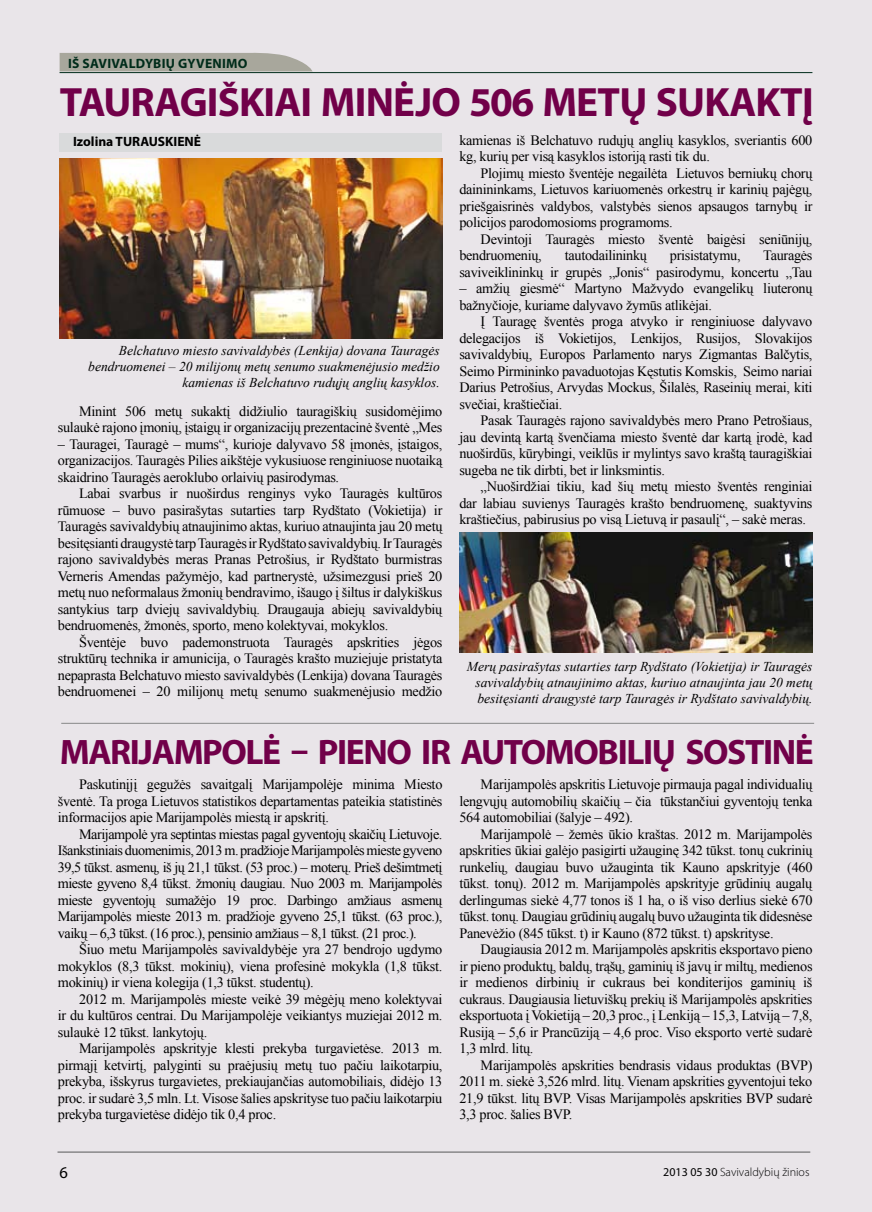
<style>
.page{position:relative;width:872px;height:1212px;background:#e9e5e9}
.page>*{position:absolute;margin:0;border:0;box-sizing:border-box;transform-origin:0 0}
.t1{font:700 41.1px "Myriad Pro";letter-spacing:-.02em;color:#710049}
.t2{font:700 35.55px "Myriad Pro";letter-spacing:-.04em;color:#710049}
.t3{font:14.25px/16.5px "Times New Roman";letter-spacing:-.02em;color:#000;text-align:justify}
.t4{font:italic 13.5px/16.2px "Times New Roman";color:#000;text-align:right}
.t5{font:700 13.5px "Myriad Pro";letter-spacing:.02em;color:#002c1a}
.t6{font:700 13.5px "Myriad Pro";color:#000}
.t7{font:300 12px "Myriad Pro";color:#000}
.s1{font-weight:400}
</style>
<div class="page">
<hr style="left:60px;top:72px;width:752px;height:1px;background:#002c1a">
<svg style="left:60px;top:52px;width:252px;height:19px;background:#aeada3"></svg>
<hr style="left:57px;top:1152px;width:753px;height:1px;background:#58585a">
<div style="left:60px;top:133px;width:382px;height:19px;background:#d9dadb"></div>
<img style="left:60px;top:158px;width:382px;height:180px">
<img style="left:459px;top:533px;width:353px;height:120px">
<hr style="left:61px;top:723px;width:753px;height:1px;background:#878889">
<p class="t5" style="left:68px;top:55px;width:181px">IŠ SAVIVALDYBIŲ GYVENIMO</p>
<h1 class="t1" style="left:60px;top:75px;width:117px">TAURAGIŠ</h1>
<h1 class="t1" style="left:239px;top:75px;width:576px">KIAI MIN ĖJO 506 METŲ SUKAKTĮ</h1>
<p class="t6" style="left:73px;top:133px;width:130px">IZOLINA TURAUSKIEN Ė</p>
<p class="t3" style="left:459px;top:131px;width:354px">kamienas iš Belchatuvo rudųjų anglių kasyklos, sveriantis 600 kg, kurių per visą kasyklos istoriją rasti tik du.</p>
<p class="t3" style="left:459px;top:164px;width:354px;text-indent:21px">Plojimų miesto šventėje negailėta Lietuvos berniukų chorų dainininkams, Lietuvos kariuomenės orkestrų ir karinių pajėgų, priešgaisrinės valdybos, valstybės sienos apsaugos tarnybų ir policijos parodomosioms programoms.</p>
<p class="t3" style="left:459px;top:230px;width:354px;text-indent:21px">Devintoji Tauragės miesto šventė baigėsi seniūnijų, bendruomenių,</p>
<p class="t3" style="left:565px;top:247px;width:84px">tautodailininkų</p>
<p class="t3" style="left:670px;top:247px;width:72px">prisistatymu,</p>
<p class="t3" style="left:459px;top:247px;width:354px;text-align:right">Tauragės<br>saviveiklininkų ir grupės ,,Jonis“ pasirodymu, koncertu „Tau</p>
<p class="t3" style="left:459px;top:280px;width:354px">– amžių giesmė“ Martyno Mažvydo evangelikų liuteronų bažnyčioje, kuriame dalyvavo žymūs atlikėjai.</p>
<p class="t3" style="left:459px;top:313px;width:354px;text-indent:21px">Į Tauragę šventės proga atvyko ir renginiuose dalyvavo delegacijos iš Vokietijos, Lenkijos, Rusijos, Slovakijos savivaldybių, Europos Parlamento narys Zigmantas Balčytis, Seimo Pirmininko pavaduotojas Kęstutis Komskis, Seimo nariai Darius Petrošius, Arvydas Mockus, Šilalės, Raseinių merai, kiti svečiai, kraštiečiai.</p>
<p class="t3" style="left:459px;top:412px;width:354px;text-indent:21px">Pasak Tauragės rajono savivaldybės mero Prano Petrošiaus, jau devintą kartą švenčiama miesto šventė dar kartą įrodė, kad nuoširdūs, kūrybingi, veiklūs ir mylintys savo kraštą tauragiškiai sugeba ne tik dirbti, bet ir linksmintis.</p>
<p class="t3" style="left:459px;top:478px;width:354px;text-indent:21px">„Nuoširdžiai tikiu, kad šių metų miesto šventės renginiai dar labiau suvienys Tauragės krašto bendruomenę, suaktyvins kraštiečius, pabirusius po visą Lietuvą ir pasaulį“, – sakė meras.</p>
<p class="t4" style="left:88px;top:342px;width:353px">Belchatuvo miesto savivaldybės (Lenkija) dovana Tauragės bendruomenei – 20 milijonų metų senumo suakmenėjusio medžio kamienas iš Belchatuvo rudųjų anglių kasyklos.</p>
<p class="t3" style="left:58px;top:402px;width:386px;text-align:right">Minint 506 metų sukaktį didžiulio tauragiškių susidomėjimo sulaukė rajono įmonių, įstaigų ir organizacijų prezentacinė šventė „Mes</p>
<p class="t3" style="left:58px;top:435px;width:386px">– Tauragei, Tauragė – mums“, kurioje dalyvavo 58 įmonės, įstaigos, organizacijos. Tauragės Pilies aikštėje vykusiuose renginiuose nuotaiką skaidrino Tauragės aeroklubo orlaivių pasirodymas.</p>
<p class="t3" style="left:58px;top:485px;width:386px;text-indent:21px">Labai svarbus ir nuoširdus renginys vyko Tauragės kultūros rūmuose – buvo pasirašytas sutarties tarp Rydštato (Vokietija) ir Tauragės savivaldybių atnaujinimo aktas, kuriuo atnaujinta jau 20 metų besitęsianti draugystė tarp Tauragės ir Rydštato savivaldybių. Ir Tauragės rajono savivaldybės meras Pranas Petrošius, ir Rydštato burmistras Verneris Amendas pažymėjo, kad partnerystė, užsimezgusi prieš 20 metų nuo neformalaus žmonių bendravimo, išaugo į šiltus ir dalykiškus santykius tarp dviejų savivaldybių. Draugauja abiejų savivaldybių bendruomenės, žmonės, sporto, meno kolektyvai, mokyklos.</p>
<p class="t3" style="left:58px;top:633px;width:386px;text-indent:21px">Šventėje buvo pademonstruota Tauragės apskrities jėgos struktūrų technika ir amunicija, o Tauragės krašto muziejuje pristatyta nepaprasta Belchatuvo miesto savivaldybės (Lenkija) dovana Tauragės bendruomenei – 20 milijonų metų senumo suakmenėjusio medžio</p>
<p class="t4" style="left:475px;top:658px;width:338px;text-align:justify;text-indent:-9px">Merų pasirašytas sutarties tarp Rydštato (Vokietija) ir Tauragės savivaldybių atnaujinimo aktas, kuriuo atnaujinta jau 20 metų besitęsianti draugystė tarp Tauragės ir Rydštato savivaldybių.</p>
<h2 class="t2" style="left:60px;top:729px;width:296px">MARIJAMPOLĖ – PIENO</h2>
<h2 class="t2" style="left:421px;top:729px;width:120px">IR AUTOMOBILIŲ</h2>
<h2 class="t2" style="left:685px;top:729px;width:130px">SOSTINĖ</h2>
<p class="t3" style="left:58px;top:776px;width:386px;text-indent:21px">Paskutinįjį gegužės savaitgalį Marijampolėje minima Miesto šventė. Ta proga Lietuvos statistikos departamentas pateikia statistinės informacijos apie Marijampolės miestą ir apskritį.</p>
<p class="t3" style="left:58px;top:825px;width:386px;text-indent:21px">Marijampolė yra septintas miestas pagal gyventojų skaičių Lietuvoje.<br>Išankstiniais duomenimis, 2013 m. pradžioje Marijampolės mieste gyveno 39,5 tūkst. asmenų, iš jų 21,1 tūkst. (53 proc.) – moterų. Prieš dešimtmetį mieste gyveno 8,4 tūkst. žmonių daugiau. Nuo 2003 m. Marijampolės mieste gyventojų sumažėjo 19 proc. Darbingo amžiaus asmenų Marijampolės mieste 2013 m. pradžioje gyveno 25,1 tūkst. (63 proc.), vaikų – 6,3 tūkst. (16 proc.), pensinio amžiaus – 8,1 tūkst. (21 proc.).</p>
<p class="t3" style="left:58px;top:941px;width:386px;text-indent:21px">Šiuo metu Marijampolės savivaldybėje yra 27 bendrojo ugdymo mokyklos (8,3 tūkst. mokinių), viena profesinė mokykla (1,8 tūkst. mokinių) ir viena kolegija (1,3 tūkst. studentų).</p>
<p class="t3" style="left:58px;top:990px;width:386px;text-indent:21px">2012 m. Marijampolės mieste veikė 39 mėgėjų meno kolektyvai ir du kultūros centrai. Du Marijampolėje veikiantys muziejai 2012 m. sulaukė 12 tūkst. lankytojų.</p>
<p class="t3" style="left:58px;top:1040px;width:386px;text-indent:21px">Marijampolės apskrityje klesti prekyba turgavietėse. 2013 m. pirmąjį ketvirtį, palyginti su praėjusių metų tuo pačiu laikotarpiu, prekyba, išskyrus turgavietes, prekiaujančias automobiliais, didėjo 13 proc. ir sudarė 3,5 mln. Lt. Visose šalies apskrityse tuo pačiu laikotarpiu prekyba turgavietėse didėjo tik 0,4 proc.</p>
<p class="t3" style="left:459px;top:776px;width:355px;text-indent:21px">Marijampolės apskritis Lietuvoje pirmauja pagal individualių lengvųjų automobilių skaičių – čia tūkstančiui gyventojų tenka 564 automobiliai (šalyje – 492).</p>
<p class="t3" style="left:459px;top:825px;width:354px;text-indent:21px">Marijampolė – žemės ūkio kraštas. 2012 m. Marijampolės apskrities ūkiai galėjo pasigirti užauginę 342 tūkst. tonų cukrinių runkelių, daugiau buvo užauginta tik Kauno apskrityje (460 tūkst. tonų). 2012 m. Marijampolės apskrityje grūdinių augalų derlingumas siekė 4,77 tonos iš 1 ha, o iš viso derlius siekė 670 tūkst. tonų. Daugiau grūdinių augalų buvo užauginta tik didesnėse Panevėžio (845 tūkst. t) ir Kauno (872 tūkst. t) apskrityse.</p>
<p class="t3" style="left:459px;top:941px;width:355px;text-indent:21px">Daugiausia 2012 m. Marijampolės apskritis eksportavo pieno ir pieno produktų, baldų, trąšų, gaminių iš javų ir miltų, medienos ir medienos dirbinių ir cukraus bei konditerijos gaminių iš cukraus. Daugiausia lietuviškų prekių iš Marijampolės apskrities eksportuota į Vokietiją – 20,3 proc., į Lenkiją – 15,3, Latviją – 7,8, Rusiją – 5,6 ir Prancūziją – 4,6 proc. Viso eksporto vertė sudarė 1,3 mlrd. litų.</p>
<p class="t3" style="left:459px;top:1056px;width:354px;text-indent:21px">Marijampolės apskrities bendrasis vidaus produktas (BVP)<br>2011 m. siekė 3,526 mlrd. litų. Vienam apskrities gyventojui teko 21,9 tūkst. litų BVP. Visas Marijampolės apskrities BVP sudarė 3,3 proc. šalies BVP.</p>
<p class="t7" style="left:663px;top:1165px;width:148px"><span class="s1">2013 05 30</span> Savivaldybių žinios</p>
</div>
